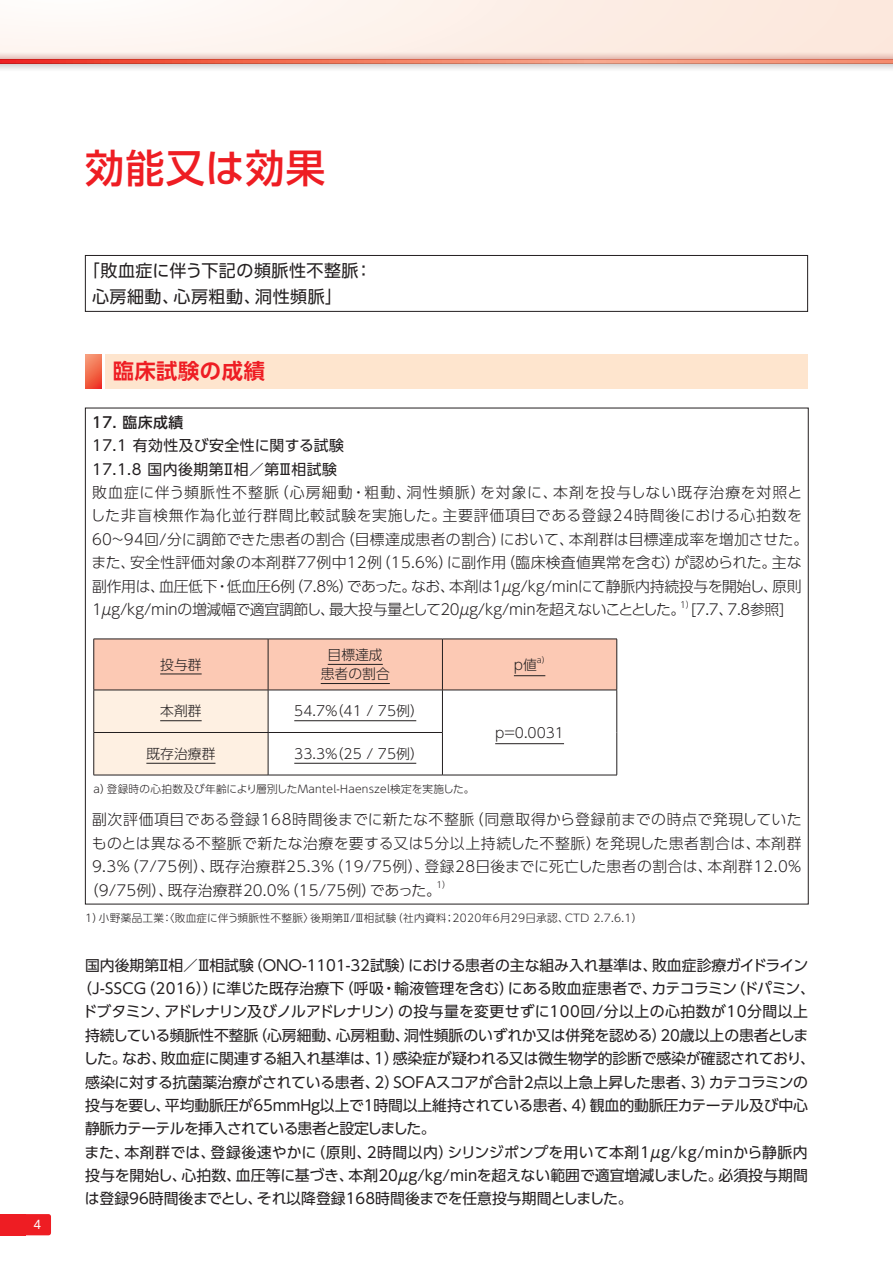
<style>
.page{position:relative;width:893px;height:1263px;background:#fff}
.page>*{position:absolute;margin:0;border:0;box-sizing:border-box;transform-origin:0 0}
.t1{font:500 39.3px "UD Shin Go Pr 6";letter-spacing:.025em;color:#ee1d23}
.t2{font:700 21.3px "UD Shin Go Pr 6 De";letter-spacing:.025em;color:#ee1d23}
.t3{font:16.95px/25.5px "UD Shin Go Pr 6";letter-spacing:.03em;color:#231f20}
.t4{font:300 14.85px/23.4px "UD Shin Go Pr 6";letter-spacing:.015em;color:#231f20}
.t5{font:14.85px "UD Shin Go Pr 6";letter-spacing:-.005em;color:#231f20}
.t6{font:14.85px "UD Shin Go Pr 6";letter-spacing:.02em;color:#231f20}
.t7{font:14.85px "UD Shin Go Pr 6";letter-spacing:.015em;color:#231f20}
.t8{font:300 14.85px "UD Shin Go Pr 6";letter-spacing:.035em;color:#231f20}
.t9{font:14.85px/23.4px "UD Shin Go Pr 6";letter-spacing:.03em;color:#231f20}
.t10{font:14.85px "UD Shin Go Pr 6";letter-spacing:-.05em;color:#231f20}
.t11{font:500 14.85px "UD Shin Go Pr 6";letter-spacing:.03em;color:#231f20}
.t12{font:300 13.8px/19.2px "UD Shin Go Pr 6";color:#231f20;text-align:center}
.t13{font:11.7px "UD Shin Go Pr 6";color:#fff}
.t14{font:300 10.65px "UD Shin Go Pr 6";letter-spacing:.03em;color:#231f20}
.t15{font:300 8.7px "UD Shin Go Pr 6";color:#231f20}
.t16{font:300 8.1px "UD Shin Go Pr 6";color:#231f20}
</style>
<div class="page">
<div style="left:0;top:0;width:893px;height:59px;background:linear-gradient(to right,#fefbf9,#fbe6db)"></div>
<svg style="left:0;top:60px;width:893px;height:4px;background:#e9765e"></svg>
<svg style="left:0;top:43px;width:893px;height:17px;background:#f5dcd3"></svg>
<svg style="left:0;top:64px;width:893px;height:5px"></svg>
<svg style="left:26px;top:1214px;width:25px;height:21px"></svg>
<div style="left:0;top:1214px;width:26px;height:21px;background:#ee1d23"></div>
<div style="left:85px;top:255px;width:723px;height:57px;border:1px solid #231f20"></div>
<div style="left:85px;top:354px;width:723px;height:34px;background:#fee5ce"></div>
<svg style="left:85px;top:354px;width:17px;height:34px"></svg>
<hr style="left:102px;top:354px;width:2px;height:34px;background:#fff">
<svg style="left:95px;top:640px;width:521px;height:135px"></svg>
<hr style="left:94px;top:639px;width:174px;height:1px;background:#231f20">
<hr style="left:94px;top:639px;width:1px;height:51px;background:#231f20">
<hr style="left:268px;top:639px;width:174px;height:1px;background:#231f20">
<hr style="left:268px;top:639px;width:1px;height:51px;background:#231f20">
<hr style="left:442px;top:639px;width:175px;height:1px;background:#231f20">
<hr style="left:442px;top:639px;width:1px;height:51px;background:#231f20">
<hr style="left:616px;top:639px;width:1px;height:51px;background:#231f20">
<hr style="left:94px;top:690px;width:174px;height:1px;background:#231f20">
<hr style="left:94px;top:690px;width:1px;height:42px;background:#231f20">
<hr style="left:268px;top:690px;width:174px;height:1px;background:#231f20">
<hr style="left:268px;top:690px;width:1px;height:42px;background:#231f20">
<hr style="left:442px;top:690px;width:175px;height:1px;background:#231f20">
<hr style="left:442px;top:690px;width:1px;height:42px;background:#231f20">
<hr style="left:616px;top:690px;width:1px;height:42px;background:#231f20">
<hr style="left:94px;top:732px;width:174px;height:1px;background:#231f20">
<hr style="left:94px;top:733px;width:1px;height:42px;background:#231f20">
<hr style="left:268px;top:732px;width:175px;height:1px;background:#231f20">
<hr style="left:268px;top:733px;width:1px;height:42px;background:#231f20">
<hr style="left:442px;top:733px;width:1px;height:42px;background:#231f20">
<hr style="left:616px;top:732px;width:1px;height:43px;background:#231f20">
<hr style="left:94px;top:775px;width:174px;height:1px;background:#231f20">
<hr style="left:268px;top:775px;width:174px;height:1px;background:#231f20">
<hr style="left:442px;top:775px;width:175px;height:1px;background:#231f20">
<hr style="left:160px;top:674px;width:42px;height:1px;background:#231f20">
<hr style="left:328px;top:664px;width:55px;height:1px;background:#231f20">
<hr style="left:321px;top:683px;width:69px;height:1px;background:#231f20">
<hr style="left:160px;top:720px;width:42px;height:1px;background:#231f20">
<hr style="left:294px;top:720px;width:122px;height:1px;background:#231f20">
<hr style="left:495px;top:743px;width:69px;height:1px;background:#231f20">
<hr style="left:146px;top:763px;width:69px;height:1px;background:#231f20">
<hr style="left:294px;top:763px;width:122px;height:1px;background:#231f20">
<hr style="left:514px;top:675px;width:31px;height:1px;background:#231f20">
<p class="t13" style="left:33px;top:1215px;width:9px">4</p>
<h1 class="t1" style="left:85px;top:136px;width:242px">効能又は効果</h1>
<p class="t3" style="left:92px;top:257px;width:281px;text-indent:-9px">「敗血症に伴う下記の頻脈性不整脈：心房細動、心房粗動、洞性頻脈」</p>
<h2 class="t2" style="left:113px;top:354px;width:154px">臨床試験の成績</h2>
<p class="t11" style="left:92px;top:410px;width:93px">17. 臨床成績</p>
<p class="t9" style="left:92px;top:433px;width:254px">17.1 有効性及び安全性に関する試験<br>17.1.8 国内後期第Ⅱ相／第Ⅲ相試験</p>
<p class="t4" style="left:90px;top:480px;width:719px">敗血症に伴う頻脈性不整脈（心房細動・粗動、洞性頻脈）を対象に、本剤を投与しない既存治療を対照とした非盲検無作為化並行群間比較試験を実施した。主要評価項目である登録24時間後における心拍数を60~94回/分に調節できた患者の割合（目標達成患者の割合）において、本剤群は目標達成率を増加させた。また、安全性評価対象の本剤群77例中12例（15.6％）に副作用（臨床検査値異常を含む）が認められた。主な副作用は、血圧低下・低血圧6例（7.8％）であった。なお、本剤は1μg/kg/minにて静脈内持続投与を開始し、原則1μg/kg/minの増減幅で適宜調節し、最大投与量として20μg/kg/minを超えないこととした。 [7.7、7.8参照]</p>
<p class="t15" style="left:680px;top:597px;width:16px">1）</p>
<p class="t12" style="left:160px;top:654px;width:43px">投与群</p>
<p class="t12" style="left:321px;top:645px;width:71px">目標達成患者の割合</p>
<p class="t12" style="left:514px;top:654px;width:25px">p値</p>
<p class="t16" style="left:537px;top:653px;width:14px">a）</p>
<p class="t12" style="left:160px;top:701px;width:43px">本剤群</p>
<p class="t12" style="left:294px;top:701px;width:131px">54.7％（41 / 75例）</p>
<p class="t12" style="left:495px;top:722px;width:70px">p=0.0031</p>
<p class="t12" style="left:146px;top:744px;width:71px">既存治療群</p>
<p class="t12" style="left:294px;top:744px;width:131px">33.3％（25 / 75例）</p>
<p class="t14" style="left:94px;top:780px;width:382px">a）登録時の心拍数及び年齢により層別したMantel-Haenszel検定を実施した。</p>
<p class="t8" style="left:92px;top:808px;width:711px">副次評価項目である登録168時間後までに新たな不整脈（同意取得から登録前までの時点で発現していた</p>
<p class="t4" style="left:92px;top:831px;width:711px">ものとは異なる不整脈で新たな治療を要する又は5分以上持続した不整脈）を発現した患者割合は、本剤群</p>
<p class="t4" style="left:92px;top:854px;width:711px">9.3%（7/75例）、既存治療群25.3%（19/75例）、登録28日後までに死亡した患者の割合は、本剤群12.0%</p>
<p class="t4" style="left:84px;top:878px;width:359px">（9/75例）、既存治療群20.0%（15/75例）であった。</p>
<p class="t15" style="left:436px;top:878px;width:16px">1）</p>
<p class="t14" style="left:85px;top:909px;width:559px">1）小野薬品工業：〈敗血症に伴う頻脈性不整脈〉後期第Ⅱ/Ⅲ相試験（社内資料；2020年6月29日承認、CTD 2.7.6.1）</p>
<p class="t5" style="left:85px;top:953px;width:725px">国内後期第Ⅱ相／Ⅲ相試験（ONO-1101-32試験）における患者の主な組み入れ基準は、敗血症診療ガイドライン</p>
<p class="t5" style="left:77px;top:976px;width:739px">（J-SSCG（2016））に準じた既存治療下（呼吸・輸液管理を含む）にある敗血症患者で、カテコラミン（ドパミン、</p>
<p class="t7" style="left:83px;top:1000px;width:727px">ドブタミン、アドレナリン及びノルアドレナリン）の投与量を変更せずに100回/分以上の心拍数が10分間以上</p>
<p class="t5" style="left:85px;top:1023px;width:725px">持続している頻脈性不整脈（心房細動、心房粗動、洞性頻脈のいずれか又は併発を認める）20歳以上の患者としま</p>
<p class="t5" style="left:84px;top:1046px;width:733px">した。なお、敗血症に関連する組入れ基準は、1）感染症が疑われる又は微生物学的診断で感染が確認されており、</p>
<p class="t5" style="left:85px;top:1070px;width:724px">感染に対する抗菌薬治療がされている患者、2）SOFAスコアが合計2点以上急上昇した患者、3）カテコラミンの</p>
<p class="t5" style="left:85px;top:1093px;width:724px">投与を要し、平均動脈圧が65mmHg以上で1時間以上維持されている患者、4）観血的動脈圧カテーテル及び中心</p>
<p class="t10" style="left:85px;top:1117px;width:352px">静脈カテーテルを挿入されている患者と設定しました。</p>
<p class="t6" style="left:85px;top:1140px;width:725px">また、本剤群では、登録後速やかに（原則、2時間以内）シリンジポンプを用いて本剤1μg/kg/minから静脈内</p>
<p class="t5" style="left:85px;top:1163px;width:724px">投与を開始し、心拍数、血圧等に基づき、本剤20μg/kg/minを超えない範囲で適宜増減しました。必須投与期間</p>
<p class="t5" style="left:85px;top:1187px;width:549px">は登録96時間後までとし、それ以降登録168時間後までを任意投与期間としました。</p>
</div>
